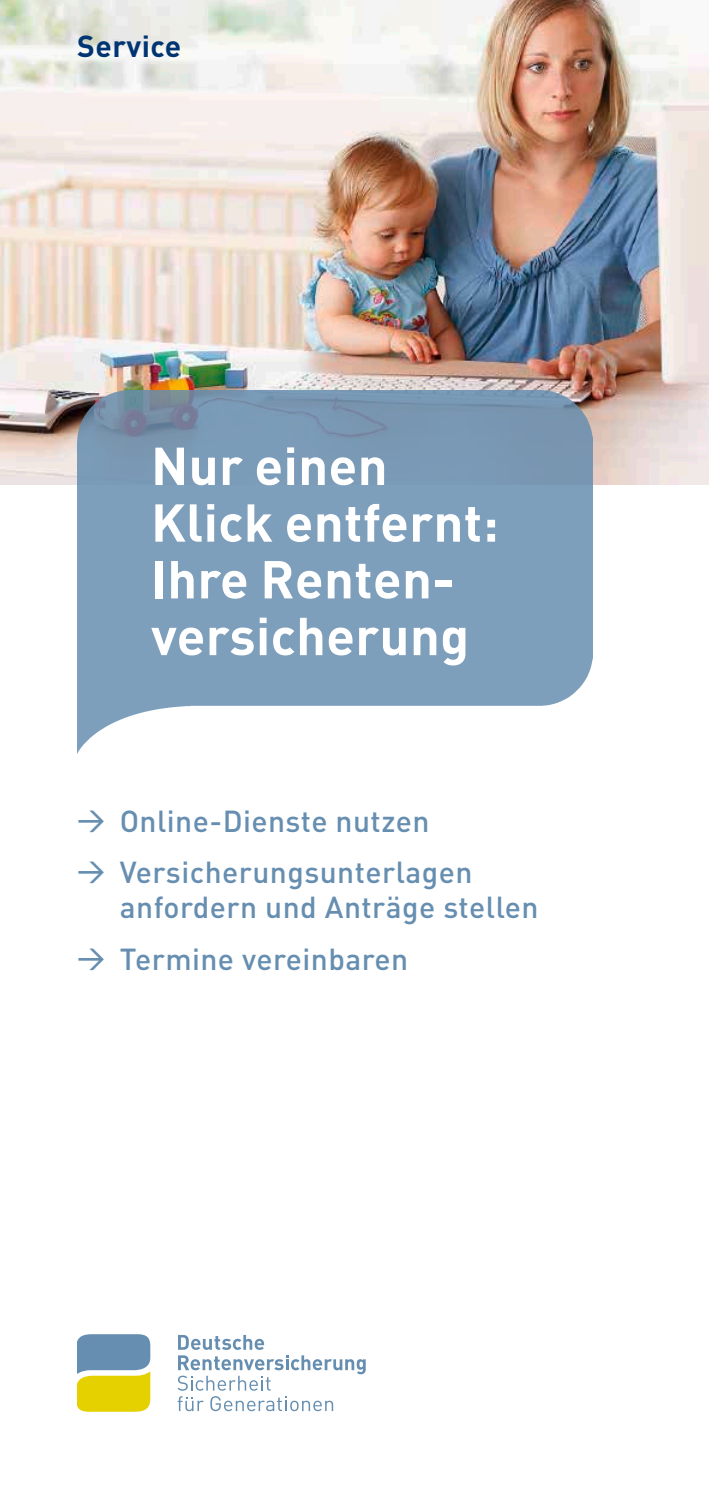
<style>
.page{position:relative;width:709px;height:1489px;background:#fff}
.page>*{position:absolute;margin:0;border:0;box-sizing:border-box;transform-origin:0 0}
.t1{font:700 52.5px/56.8px "DIN";letter-spacing:.005em;color:#fff}
.t2{font:500 30px/35.5px "DIN";letter-spacing:.015em;color:#668eb0}
.t3{font:700 30px "DIN";letter-spacing:.015em;color:#003472}
.t4{font:27.5px "DIN Medium Alternate";color:#668eb0}
.s1{font-family:"DIN Medium Alternate";font-weight:400;font-size:27.5px}
</style>
<div class="page">
<img style="left:0;top:0;width:709px;height:485px">
<img style="left:77px;top:390px;width:515px;height:363px">
<svg style="left:77px;top:1334px;width:73px;height:77px;background:#adb668"></svg>
<svg style="left:178px;top:1335px;width:86px;height:14px"></svg>
<svg style="left:177px;top:1355px;width:189px;height:55px"></svg>
<p class="t3" style="left:77px;top:26px;width:105px">Service</p>
<h1 class="t1" style="left:151px;top:435px;width:349px">Nur einen<br>Klick entfernt:<br>Ihre Renten&shy;versicherung</h1>
<p class="t2" style="left:77px;top:802px;width:354px"><span class="s1">&gt;</span> Online-Dienste nutzen</p>
<p class="t2" style="left:120px;top:853px;width:420px;text-indent:-43px"><span class="s1">&gt;</span> Versicherungsunterlagen anfordern und Anträge stellen</p>
<p class="t4" style="left:77px;top:939px;width:30px">&gt;</p>
<p class="t2" style="left:120px;top:939px;width:290px">Termine vereinbaren</p>
</div>
